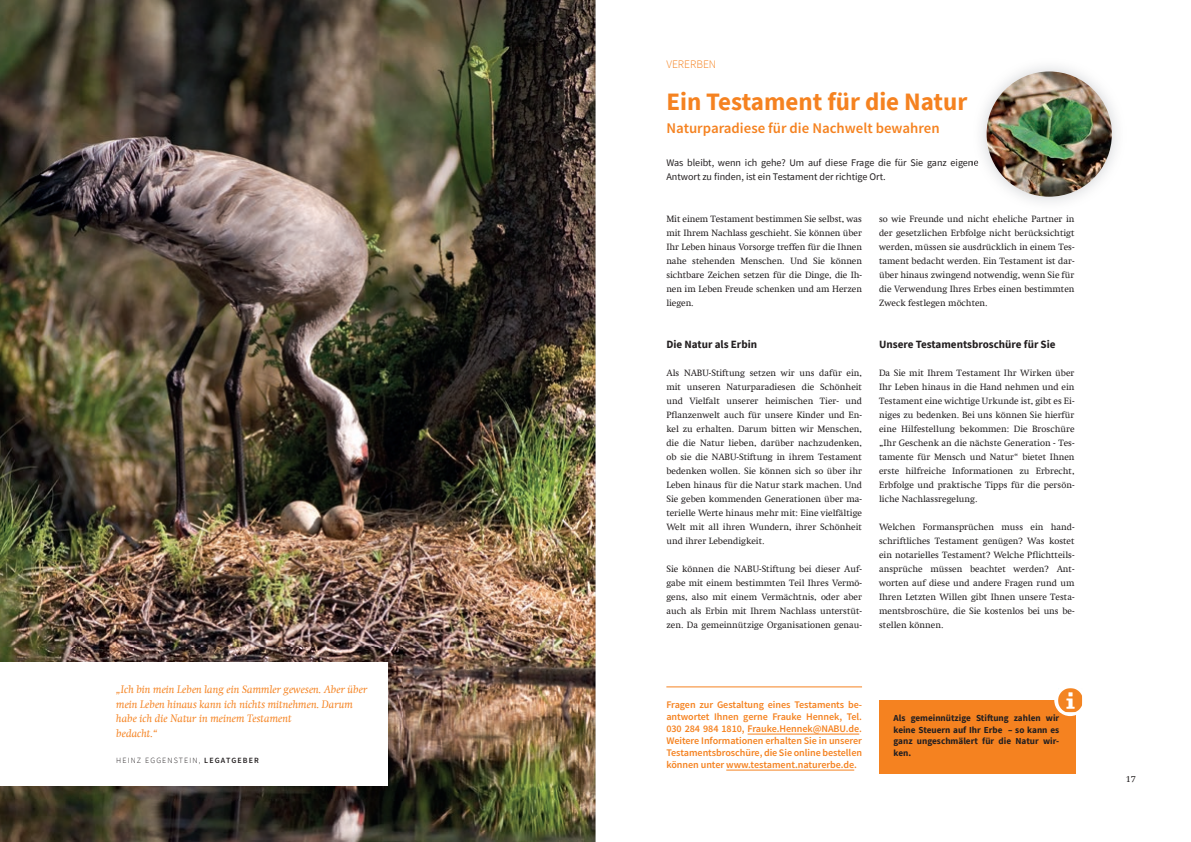
<style>
.page{position:relative;width:1191px;height:842px;background:#fff}
.page>*{position:absolute;margin:0;border:0;box-sizing:border-box;transform-origin:0 0}
.t1{font:700 25px "Source Sans Pro";color:#f58220}
.t2{font:600 14.8px "Source Sans Pro";color:#f58220}
.t3{font:300 11.5px "Source Sans Pro";color:#f58220}
.t4{font:700 11.1px "Source Sans Pro";color:#231f20}
.t5{font:italic 10.9px/14.5px "Swift Com";color:#f58220}
.t6{font:600 10.1px/12px "Source Sans Pro";letter-spacing:-.005em;color:#f58220;text-align:justify}
.t7{font:10.1px/14px "Source Sans Pro";color:#231f20}
.t8{font:9.2px/14px "Swift Com";color:#231f20;text-align:justify}
.t9{font:700 9.2px/11.5px "Source Sans Pro";color:#231f20;text-align:justify}
.t10{font:300 8px "Source Sans Pro";letter-spacing:.14em;color:#231f20}
.s1{font-weight:600}
</style>
<div class="page">
<div style="left:879px;top:700px;width:196px;height:73px;background:#f58220"></div>
<div style="left:1054px;top:684px;width:32px;height:32px;background:#fff;border-radius:50%"></div>
<img style="left:1058px;top:688px;width:24px;height:24px">
<img style="left:0;top:0;width:595px;height:842px">
<hr style="left:666px;top:687px;width:196px;height:1px;background:#f58220">
<img style="left:978px;top:66px;width:139px;height:136px">
<svg style="left:972px;top:160px;width:6px;height:6px"></svg>
<img style="left:986px;top:71px;width:125px;height:126px;border-radius:63px">
<hr style="left:747px;top:734px;width:112px;height:1px;background:#f58220">
<hr style="left:726px;top:770px;width:128px;height:1px;background:#f58220">
<img style="left:0;top:647px;width:402px;height:154px">
<div style="left:0;top:662px;width:387px;height:124px;background:#fff"></div>
<p class="t5" style="left:116px;top:682px;width:252px">„Ich bin mein Leben lang ein Sammler gewesen. Aber über mein Leben hinaus kann ich nichts mitnehmen. Darum habe ich die Natur in meinem Testament<br>bedacht.“</p>
<p class="t10" style="left:116px;top:755px;width:144px">HEINZ EGGENSTEIN, <span class="s1">LEGATGEBER</span></p>
<p class="t3" style="left:666px;top:57px;width:51px">VERERBEN</p>
<h1 class="t1" style="left:666px;top:84px;width:302px">Ein Testament für die Natur</h1>
<h2 class="t2" style="left:666px;top:119px;width:275px">Naturparadiese für die Nachwelt bewahren</h2>
<p class="t7" style="left:666px;top:155px;width:314px">Was bleibt, wenn ich gehe? Um auf diese Frage die für Sie ganz eigene<br>Antwort zu finden, ist ein Testament der richtige Ort.</p>
<p class="t8" style="left:666px;top:212px;width:197px">Mit einem Testament bestimmen Sie selbst, was mit Ihrem Nachlass geschieht. Sie können über Ihr Leben hinaus Vorsorge treffen für die Ihnen nahe stehenden Menschen. Und Sie können sichtbare Zeichen setzen für die Dinge, die Ih&shy;nen im Leben Freude schenken und am Herzen liegen.</p>
<p class="t4" style="left:666px;top:336px;width:92px">Die Natur als Erbin</p>
<p class="t8" style="left:666px;top:366px;width:197px">Als NABU-Stiftung setzen wir uns dafür ein, mit unseren Naturparadiesen die Schönheit und Vielfalt unserer heimischen Tier- und Pflanzenwelt auch für unsere Kinder und En&shy;kel zu erhalten. Darum bitten wir Menschen, die die Natur lieben, darüber nachzudenken, ob sie die NABU-Stiftung in ihrem Testament bedenken wollen. Sie können sich so über ihr Leben hinaus für die Natur stark machen. Und Sie geben kommenden Generationen über ma&shy;terielle Werte hinaus mehr mit: Eine vielfältige Welt mit all ihren Wundern, ihrer Schönheit und ihrer Lebendigkeit.</p>
<p class="t8" style="left:666px;top:562px;width:197px">Sie können die NABU-Stiftung bei dieser Auf&shy;gabe mit einem bestimmten Teil Ihres Vermö&shy;gens, also mit einem Vermächtnis, oder aber auch als Erbin mit Ihrem Nachlass unterstüt&shy;zen. Da gemeinnützige Organisationen genau-</p>
<p class="t8" style="left:879px;top:212px;width:197px">so wie Freunde und nicht eheliche Partner in der gesetzlichen Erbfolge nicht berücksichtigt werden, müssen sie ausdrücklich in einem Tes&shy;tament bedacht werden. Ein Testament ist dar&shy;über hinaus zwingend notwendig, wenn Sie für die Verwendung Ihres Erbes einen bestimmten Zweck festlegen möchten.</p>
<p class="t4" style="left:879px;top:336px;width:178px">Unsere Testamentsbroschüre für Sie</p>
<p class="t8" style="left:879px;top:366px;width:197px">Da Sie mit Ihrem Testament Ihr Wirken über Ihr Leben hinaus in die Hand nehmen und ein Testament eine wichtige Urkunde ist, gibt es Ei&shy;niges zu bedenken. Bei uns können Sie hierfür eine Hilfestellung bekommen: Die Broschüre „Ihr Geschenk an die nächste Generation - Tes&shy;tamente für Mensch und Natur“ bietet Ihnen erste hilfreiche Informationen zu Erbrecht, Erbfolge und praktische Tipps für die persön&shy;liche Nachlassregelung.</p>
<p class="t8" style="left:879px;top:520px;width:197px">Welchen Formansprüchen muss ein hand&shy;schriftliches Testament genügen? Was kostet ein notarielles Testament? Welche Pflichtteils&shy;ansprüche müssen beachtet werden? Ant&shy;worten auf diese und andere Fragen rund um Ihren Letzten Willen gibt Ihnen unsere Testa&shy;mentsbroschüre, die Sie kostenlos bei uns be&shy;stellen können.</p>
<p class="t6" style="left:666px;top:699px;width:197px">Fragen zur Gestaltung eines Testaments be&shy;antwortet Ihnen gerne Frauke Hennek, Tel.<br>030 284 984 1810, Frauke.Hennek@NABU.de.<br>Weitere Informationen erhalten Sie in unserer Testamentsbroschüre, die Sie online bestellen können unter www.testament.naturerbe.de.</p>
<p class="t9" style="left:893px;top:712px;width:167px">Als gemeinnützige Stiftung zahlen wir keine Steuern auf Ihr Erbe – so kann es ganz ungeschmälert für die Natur wir&shy;ken.</p>
<p class="t8" style="left:1125px;top:772px;width:11px">17</p>
</div>
